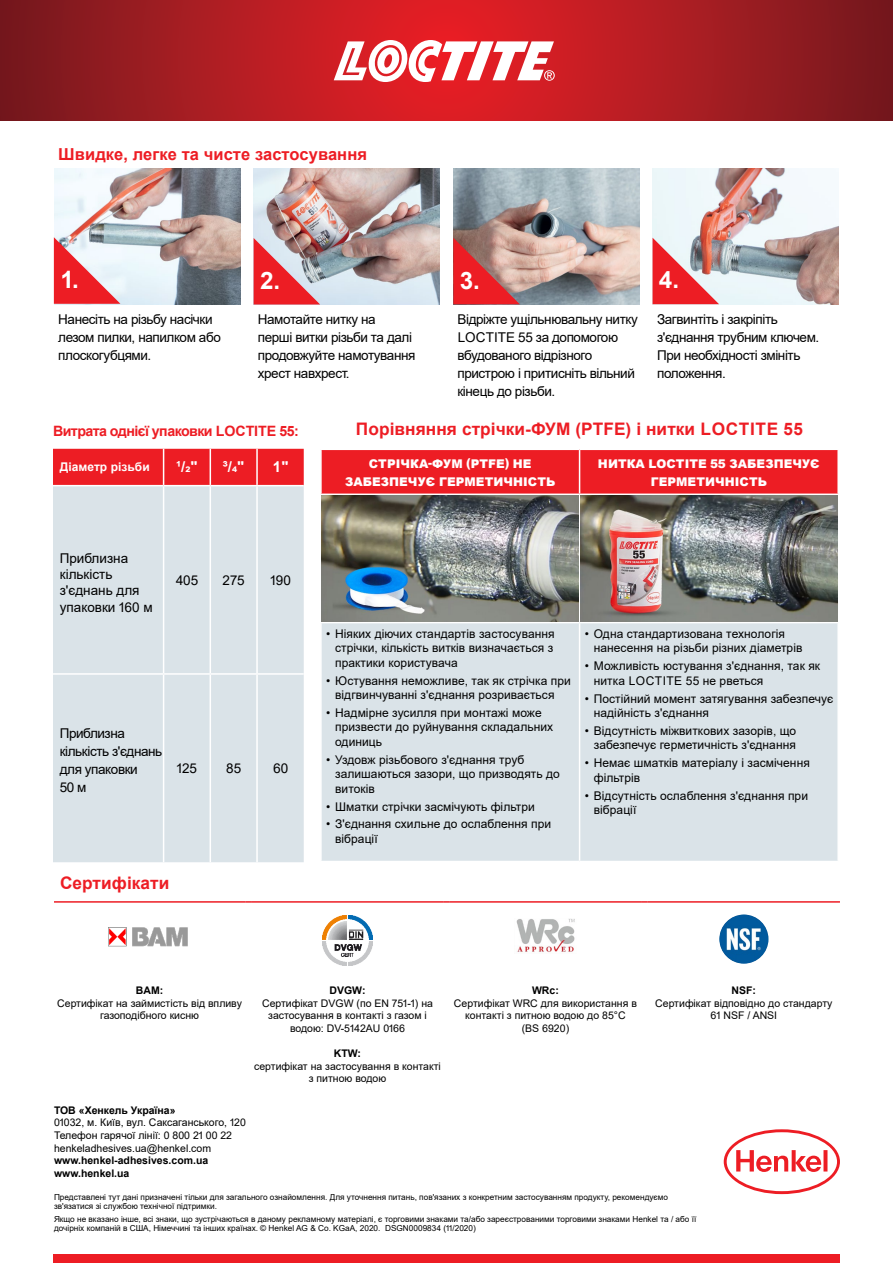
<style>
.page{position:relative;width:893px;height:1263px;background:#fff}
.page>*{position:absolute;margin:0;border:0;box-sizing:border-box;transform-origin:0 0}
.t1{font:700 24px "Arial";color:#fff}
.t2{font:700 17.25px "Arial";letter-spacing:.005em;color:#ed1d24}
.t3{font:700 16.5px "Arial";letter-spacing:.005em;color:#ed1d24}
.t4{font:700 15px "Arial";color:#fff}
.t5{font:700 14.25px "Arial";letter-spacing:-.04em;color:#ed1d24}
.t6{font:13.5px/18px "Arial";letter-spacing:-.03em;color:#000}
.t7{font:13.5px/16.2px "Arial";color:#000}
.t8{font:12px/14.4px "Arial";letter-spacing:.005em;color:#000}
.t9{font:900 12px/18px "Arial";letter-spacing:.005em;color:#fff;text-align:center}
.t10{font:700 12px "Arial";letter-spacing:.005em;color:#fff}
.t11{font:10.5px/12.6px "Arial";color:#000;text-align:center}
.t12{font:700 10.5px/12.6px "Arial";color:#000}
.t13{font:8.25px/9px "Arial";color:#000}
</style>
<div class="page">
<svg style="left:724px;top:1129px;width:116px;height:65px"></svg>
<div style="left:53px;top:1254px;width:787px;height:9px;background:#ed1d24"></div>
<svg style="left:0;top:0;width:893px;height:120px;background:#aa1c21"></svg>
<svg style="left:334px;top:40px;width:221px;height:42px"></svg>
<div style="left:322px;top:450px;width:515px;height:44px;background:#ed1d24"></div>
<div style="left:322px;top:623px;width:515px;height:238px;background:#dae3e8"></div>
<hr style="left:579px;top:450px;width:1px;height:44px;background:#fff">
<hr style="left:579px;top:623px;width:1px;height:238px;background:#fff">
<img style="left:322px;top:495px;width:515px;height:127px">
<hr style="left:54px;top:901px;width:191px;height:2px;background:#ed1d24">
<svg style="left:245px;top:901px;width:7px;height:2px"></svg>
<hr style="left:252px;top:901px;width:191px;height:2px;background:#ed1d24">
<svg style="left:443px;top:901px;width:7px;height:2px"></svg>
<hr style="left:450px;top:901px;width:191px;height:2px;background:#ed1d24">
<svg style="left:641px;top:901px;width:7px;height:2px"></svg>
<hr style="left:648px;top:901px;width:192px;height:2px;background:#ed1d24">
<img style="left:108px;top:927px;width:80px;height:20px">
<img style="left:323px;top:916px;width:49px;height:49px">
<img style="left:516px;top:919px;width:59px;height:33px">
<img style="left:719px;top:914px;width:49px;height:50px;border-radius:25px">
<img style="left:54px;top:169px;width:186px;height:135px">
<img style="left:254px;top:169px;width:186px;height:135px">
<img style="left:453px;top:169px;width:186px;height:135px">
<img style="left:653px;top:169px;width:186px;height:135px">
<svg style="left:54px;top:237px;width:66px;height:67px"></svg>
<svg style="left:254px;top:238px;width:66px;height:66px;background:#d36b71"></svg>
<svg style="left:453px;top:238px;width:67px;height:66px;background:#d05857"></svg>
<svg style="left:652px;top:238px;width:67px;height:66px;background:#dc6f72"></svg>
<div style="left:53px;top:449px;width:251px;height:36px;background:#ed1d24"></div>
<div style="left:53px;top:486px;width:251px;height:376px;background:#dae3e8"></div>
<hr style="left:163px;top:449px;width:1px;height:36px;background:#fff">
<hr style="left:210px;top:449px;width:1px;height:36px;background:#fff">
<hr style="left:256px;top:449px;width:2px;height:36px;background:#fff">
<hr style="left:163px;top:486px;width:1px;height:187px;background:#fff">
<hr style="left:210px;top:486px;width:1px;height:187px;background:#fff">
<hr style="left:256px;top:486px;width:2px;height:187px;background:#fff">
<hr style="left:53px;top:673px;width:111px;height:2px;background:#fff">
<hr style="left:164px;top:673px;width:46px;height:2px;background:#fff">
<hr style="left:163px;top:675px;width:1px;height:187px;background:#fff">
<hr style="left:210px;top:673px;width:47px;height:2px;background:#fff">
<hr style="left:210px;top:675px;width:1px;height:187px;background:#fff">
<hr style="left:257px;top:673px;width:47px;height:2px;background:#fff">
<hr style="left:256px;top:675px;width:2px;height:187px;background:#fff">
<h3 class="t3" style="left:58px;top:143px;width:310px">Швидке, легке та чисте застосування</h3>
<h1 class="t1" style="left:62px;top:263px;width:19px">1.</h1>
<h1 class="t1" style="left:260px;top:263px;width:22px">2.</h1>
<h1 class="t1" style="left:460px;top:263px;width:22px">3.</h1>
<h1 class="t1" style="left:659px;top:263px;width:22px">4.</h1>
<p class="t6" style="left:58px;top:310px;width:164px">Нанесіть на різьбу насічки лезом пилки, напилком або плоскогубцями.</p>
<p class="t6" style="left:258px;top:310px;width:159px">Намотайте нитку на<br>перші витки різьби та далі продовжуйте намотування хрест навхрест.</p>
<p class="t6" style="left:457px;top:310px;width:182px">Відріжте ущільнювальну нитку<br>LOCTITE 55 за допомогою вбудованого відрізного пристрою і притисніть вільний кінець до різьби.</p>
<p class="t6" style="left:657px;top:310px;width:164px">Загвинтіть і закріпіть з'єднання трубним ключем.<br>При необхідності змініть положення.</p>
<p class="t5" style="left:53px;top:421px;width:248px">Витрата однієї упаковки LOCTITE 55:</p>
<p class="t10" style="left:60px;top:458px;width:92px">Діаметр різьби</p>
<p class="t4" style="left:176px;top:456px;width:23px">1/2"</p>
<p class="t4" style="left:223px;top:456px;width:23px">3/4"</p>
<p class="t4" style="left:273px;top:456px;width:17px">1"</p>
<p class="t7" style="left:60px;top:550px;width:94px">Приблизна кількість з'єднань для упаковки 160 м</p>
<p class="t6" style="left:176px;top:571px;width:24px">405</p>
<p class="t6" style="left:223px;top:571px;width:24px">275</p>
<p class="t6" style="left:271px;top:571px;width:22px">190</p>
<p class="t6" style="left:60px;top:724px;width:104px">Приблизна кількість з'єднань для упаковки<br>50 м</p>
<p class="t6" style="left:177px;top:759px;width:22px">125</p>
<p class="t6" style="left:226px;top:759px;width:17px">85</p>
<p class="t6" style="left:273px;top:759px;width:17px">60</p>
<h2 class="t2" style="left:60px;top:870px;width:111px">Сертифікати</h2>
<h2 class="t2" style="left:356px;top:417px;width:449px">Порівняння стрічки-ФУМ (PTFE) і нитки LOCTITE 55</h2>
<p class="t9" style="left:345px;top:454px;width:212px">СТРІЧКА-ФУМ (PTFE) НЕ<br>ЗАБЕЗПЕЧУЄ ГЕРМЕТИЧНІСТЬ</p>
<p class="t9" style="left:598px;top:454px;width:223px">НИТКА LOCTITE 55 ЗАБЕЗПЕЧУЄ<br>ГЕРМЕТИЧНІСТЬ</p>
<p class="t8" style="left:335px;top:626px;width:221px;text-align:justify;text-indent:-9px">• Ніяких діючих стандартів застосування стрічки, кількість витків визначається з практики користувача</p>
<p class="t8" style="left:335px;top:673px;width:237px;text-indent:-9px">• Юстування неможливе, так як стрічка при відгвинчуванні з'єднання розривається</p>
<p class="t8" style="left:335px;top:706px;width:220px;text-indent:-9px">• Надмірне зусилля при монтажі може призвести до руйнування складальних одиниць</p>
<p class="t8" style="left:335px;top:752px;width:226px;text-indent:-9px">• Уздовж різьбового з'єднання труб залишаються зазори, що призводять до витоків</p>
<p class="t8" style="left:326px;top:799px;width:210px">• Шматки стрічки засмічують фільтри</p>
<p class="t8" style="left:335px;top:817px;width:217px;text-indent:-9px">• З'єднання схильне до ослаблення при вібрації</p>
<p class="t8" style="left:594px;top:626px;width:210px;text-indent:-9px">• Одна стандартизована технологія нанесення на різьби різних діаметрів</p>
<p class="t8" style="left:594px;top:659px;width:228px;text-indent:-9px">• Можливість юстування з'єднання, так як нитка LOCTITE 55 не рветься</p>
<p class="t8" style="left:594px;top:691px;width:241px;text-indent:-9px">• Постійний момент затягування забезпечує надійність з'єднання</p>
<p class="t8" style="left:585px;top:723px;width:213px;text-align:right">• Відсутність міжвиткових зазорів, що забезпечує герметичність з'єднання</p>
<p class="t8" style="left:594px;top:756px;width:218px;text-indent:-9px">• Немає шматків матеріалу і засмічення фільтрів</p>
<p class="t8" style="left:594px;top:788px;width:216px;text-indent:-9px">• Відсутність ослаблення з'єднання при вібрації</p>
<p class="t12" style="left:136px;top:984px;width:29px">BAM:</p>
<p class="t11" style="left:57px;top:996px;width:186px">Сертифікат на займистість від впливу газоподібного кисню</p>
<p class="t12" style="left:54px;top:1104px;width:123px">ТОВ «Хенкель Україна»</p>
<p class="t11" style="left:54px;top:1116px;width:193px;text-align:left">01032, м. Київ, вул. Саксаганського, 120<br>Телефон гарячої лінії: 0 800 21 00 22 henkeladhesives.ua@henkel.com</p>
<p class="t12" style="left:54px;top:1154px;width:156px">www.henkel-adhesives.com.ua www.henkel.ua</p>
<p class="t12" style="left:330px;top:984px;width:37px">DVGW:</p>
<p class="t11" style="left:262px;top:996px;width:172px">Сертифікат DVGW (по EN 751-1) на застосування в контакті з газом і водою: DV-5142AU 0166</p>
<p class="t12" style="left:334px;top:1047px;width:29px">KTW:</p>
<p class="t11" style="left:254px;top:1059px;width:188px">сертифікат на застосування в контакті з питною водою</p>
<p class="t12" style="left:532px;top:984px;width:28px">WRc:</p>
<p class="t11" style="left:454px;top:996px;width:184px">Сертифікат WRC для використання в контакті з питною водою до 85°C<br>(BS 6920)</p>
<p class="t12" style="left:732px;top:984px;width:26px">NSF:</p>
<p class="t11" style="left:655px;top:996px;width:179px">Сертифікат відповідно до стандарту<br>61 NSF / ANSI</p>
<p class="t13" style="left:54px;top:1192px;width:616px">Представлені тут дані призначені тільки для загального ознайомлення. Для уточнення питань, пов'язаних з конкретним застосуванням продукту, рекомендуємо зв'язатися зі службою технічної підтримки.</p>
<p class="t13" style="left:54px;top:1215px;width:644px">Якщо не вказано інше, всі знаки, що зустрічаються в даному рекламному матеріалі, є торговими знаками та/або зареєстрованими торговими знаками Henkel та / або її дочірніх компаній в США, Німеччині та інших країнах. © Henkel AG &amp; Co. KGaA, 2020. DSGN0009834 (11/2020)</p>
</div>
